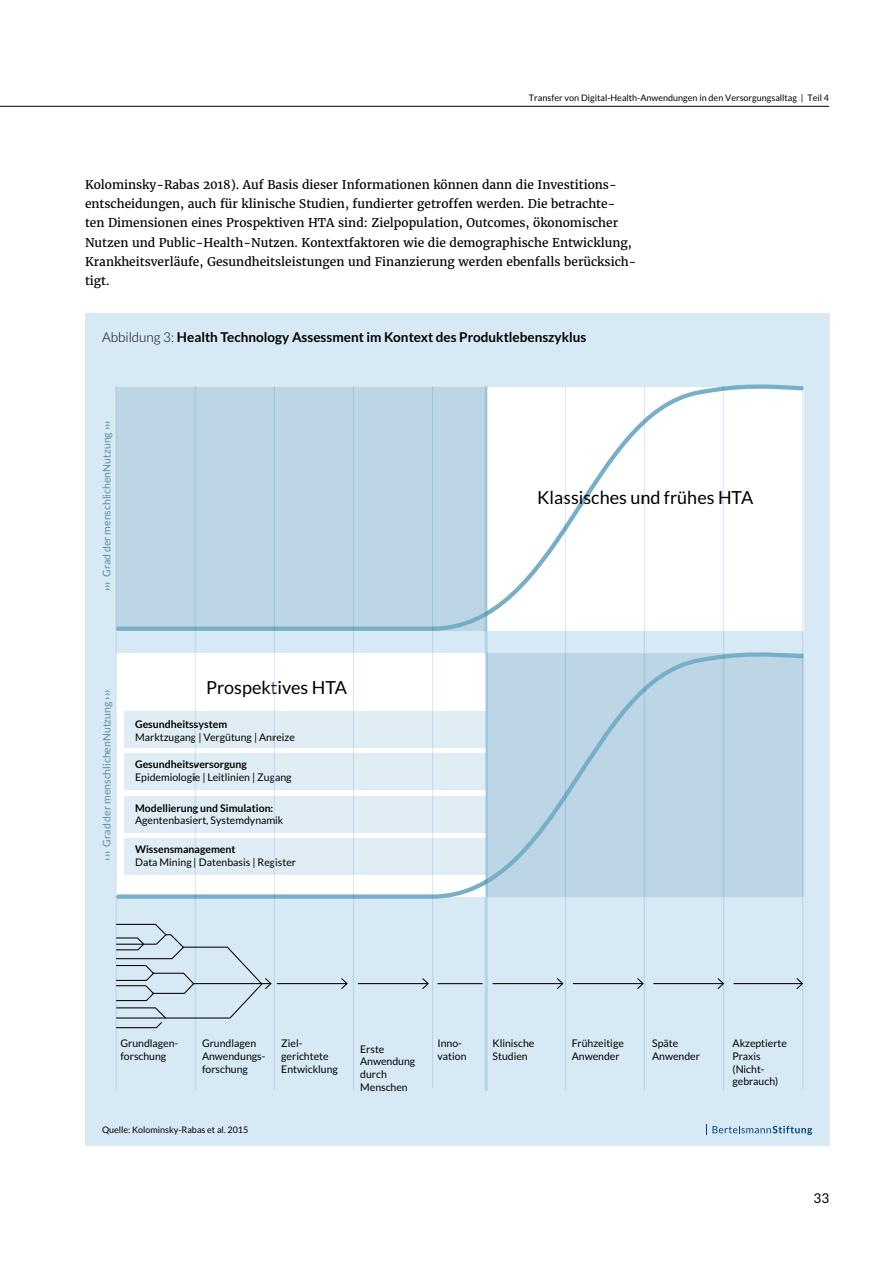
<style>
.page{position:relative;width:893px;height:1263px;background:#fff}
.page>*{position:absolute;margin:0;border:0;box-sizing:border-box;transform-origin:0 0}
.t1{font:18px "Lato";color:#000}
.t2{font:700 13.5px "Lato";color:#000}
.t3{font:13.5px "Lato";color:#000}
.t4{font:12px/19.2px "Merriweather";color:#000}
.t5{font:10.5px/12.6px "Lato";color:#000}
.t6{font:700 10.5px "Lato";color:#000}
.t7{font:10.5px "Lato";color:#608ca1}
.t8{font:9px "Lato";color:#000}
.s1{font-weight:300}
.s2{font-weight:700}
</style>
<div class="page">
<hr style="left:0;top:106px;width:829px;height:1px;background:#000">
<div style="left:85px;top:314px;width:744px;height:832px;background:#d7e9f4"></div>
<svg style="left:115px;top:647px;width:689px;height:254px"></svg>
<div style="left:124px;top:711px;width:362px;height:37px;background:#e1edf5"></div>
<div style="left:124px;top:754px;width:362px;height:36px;background:#e1edf5"></div>
<div style="left:124px;top:796px;width:362px;height:36px;background:#e1edf5"></div>
<div style="left:124px;top:838px;width:362px;height:36px;background:#e1edf5"></div>
<svg style="left:115px;top:384px;width:689px;height:249px"></svg>
<svg style="left:115px;top:923px;width:157px;height:106px"></svg>
<hr style="left:277px;top:983px;width:70px;height:1px;background:#000">
<svg style="left:340px;top:978px;width:8px;height:11px"></svg>
<hr style="left:358px;top:983px;width:70px;height:1px;background:#000">
<svg style="left:421px;top:978px;width:8px;height:11px"></svg>
<hr style="left:493px;top:983px;width:70px;height:1px;background:#000">
<svg style="left:556px;top:978px;width:8px;height:11px"></svg>
<hr style="left:438px;top:983px;width:45px;height:1px;background:#000">
<hr style="left:573px;top:983px;width:70px;height:1px;background:#000">
<svg style="left:636px;top:978px;width:8px;height:11px"></svg>
<hr style="left:653px;top:983px;width:70px;height:1px;background:#000">
<svg style="left:716px;top:978px;width:7px;height:11px"></svg>
<hr style="left:734px;top:983px;width:68px;height:1px;background:#000">
<svg style="left:795px;top:978px;width:9px;height:11px"></svg>
<svg style="left:706px;top:1124px;width:106px;height:11px"></svg>
<hr style="left:195px;top:386px;width:1px;height:705px;background:#d7e9f4">
<hr style="left:274px;top:386px;width:1px;height:705px;background:#d7e9f4">
<hr style="left:353px;top:386px;width:1px;height:705px;background:#d7e9f4">
<hr style="left:432px;top:386px;width:1px;height:702px;background:#d7e9f4">
<hr style="left:565px;top:386px;width:1px;height:705px;background:#d7e9f4">
<hr style="left:644px;top:386px;width:1px;height:705px;background:#d7e9f4">
<hr style="left:723px;top:386px;width:1px;height:705px;background:#d7e9f4">
<hr style="left:802px;top:386px;width:1px;height:705px;background:#d7e9f4">
<hr style="left:116px;top:386px;width:1px;height:705px;background:#d7e9f4">
<hr style="left:485px;top:386px;width:3px;height:705px;background:#d7e9f4">
<p class="t8" style="left:529px;top:93px;width:302px">Transfer von Digital-Health-Anwendungen in den Versorgungsalltag | Teil 4</p>
<p class="t4" style="left:85px;top:175px;width:553px">Kolominsky-Rabas 2018). Auf Basis dieser Informationen können dann die Investitions&shy;entscheidungen, auch für klinische Studien, fundierter getroffen werden. Die betrachte&shy;ten Dimensionen eines Prospektiven HTA sind: Zielpopulation, Outcomes, ökonomischer Nutzen und Public-Health-Nutzen. Kontextfaktoren wie die demographische Entwicklung, Krankheitsverläufe, Gesundheitsleistungen und Finanzierung werden ebenfalls berücksich&shy;tigt.</p>
<p class="t2" style="left:102px;top:329px;width:486px"><span class="s1">Abbildung 3:</span> Health Technology Assessment im Kontext des Produktlebenszyklus</p>
<p class="t7" style="left:101px;top:591px;width:173px;rotate:-90deg"><span class="s2">›››</span> Grad der menschlichenNutzung <span class="s2">›››</span></p>
<p class="t7" style="left:101px;top:861px;width:173px;rotate:-90deg"><span class="s2">›››</span> Grad der menschlichenNutzung <span class="s2">›››</span></p>
<h1 class="t1" style="left:206px;top:677px;width:143px">Prospektives HTA</h1>
<p class="t6" style="left:135px;top:718px;width:94px">Gesundheitssystem</p>
<p class="t5" style="left:135px;top:731px;width:161px">Marktzugang | Vergütung | Anreize</p>
<p class="t6" style="left:135px;top:758px;width:113px">Gesundheitsversorgung</p>
<p class="t5" style="left:135px;top:771px;width:158px">Epidemiologie | Leitlinien | Zugang</p>
<p class="t6" style="left:135px;top:802px;width:140px">Modellierung und Simulation:</p>
<p class="t5" style="left:135px;top:814px;width:150px">Agentenbasiert, Systemdynamik</p>
<p class="t6" style="left:135px;top:844px;width:102px">Wissensmanagement</p>
<p class="t5" style="left:135px;top:856px;width:162px">Data Mining | Datenbasis | Register</p>
<h1 class="t1" style="left:537px;top:487px;width:218px">Klassisches und frühes HTA</h1>
<p class="t5" style="left:120px;top:1037px;width:59px">Grundlagen&shy;forschung</p>
<p class="t5" style="left:202px;top:1037px;width:65px">Grundlagen<br>Anwendungs&shy;forschung</p>
<p class="t5" style="left:281px;top:1037px;width:58px">Ziel&shy;gerichtete<br>Entwicklung</p>
<p class="t5" style="left:360px;top:1043px;width:57px">Erste<br>Anwendung durch<br>Menschen</p>
<p class="t5" style="left:493px;top:1037px;width:43px">Klinische<br>Studien</p>
<p class="t5" style="left:438px;top:1037px;width:30px">Inno&shy;vation</p>
<p class="t5" style="left:572px;top:1037px;width:54px">Frühzeitige<br>Anwender</p>
<p class="t5" style="left:652px;top:1037px;width:49px">Späte<br>Anwender</p>
<p class="t5" style="left:732px;top:1037px;width:56px">Akzeptierte<br>Praxis (Nicht&shy;gebrauch)</p>
<p class="t8" style="left:102px;top:1125px;width:148px">Quelle: Kolominsky-Rabas et al. 2015</p>
<p class="t3" style="left:813px;top:1191px;width:17px">33</p>
</div>
